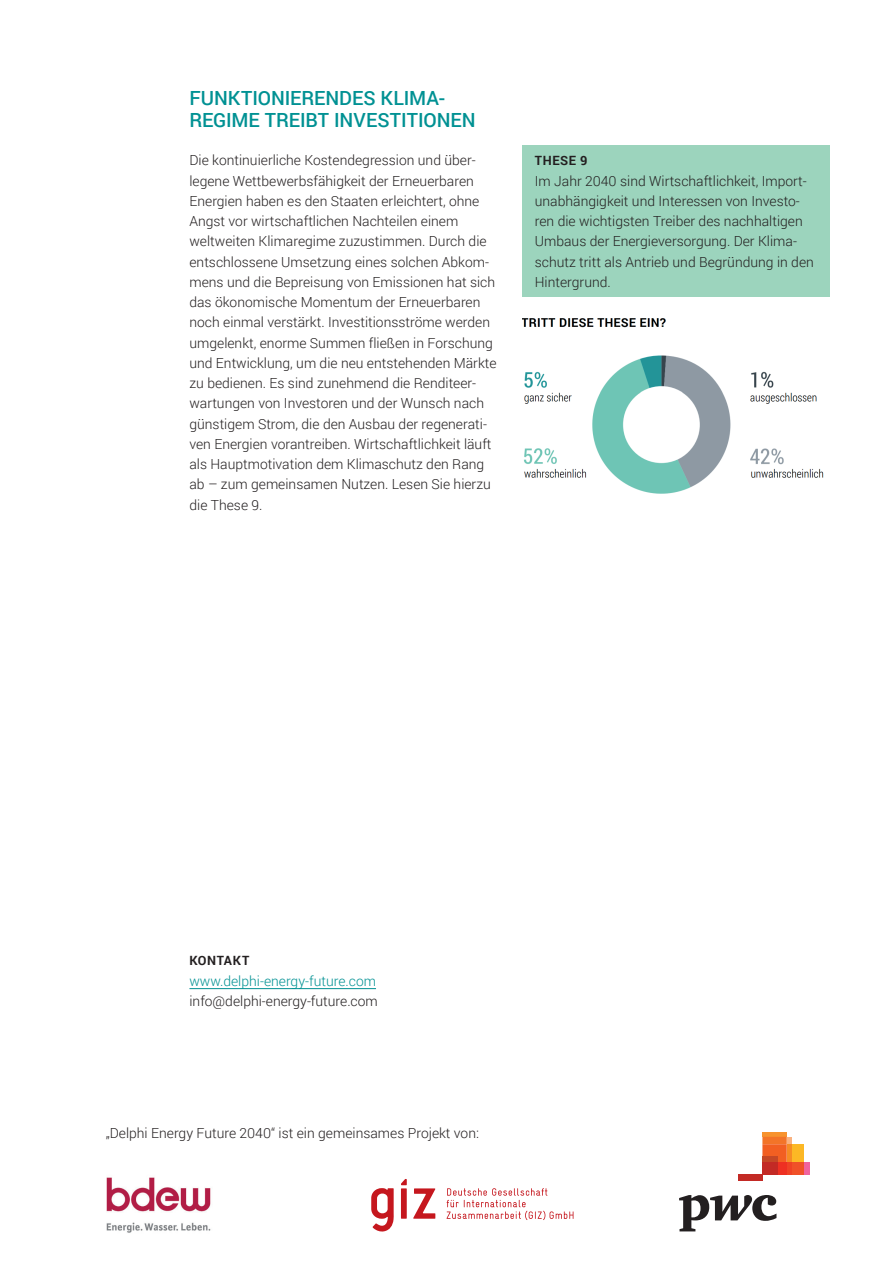
<style>
.page{position:relative;width:893px;height:1263px;background:#fff}
.page>*{position:absolute;margin:0;border:0;box-sizing:border-box;transform-origin:0 0}
.t1{font:500 19.5px/22.5px "Roboto";letter-spacing:-.005em;color:#009193}
.t2{font:300 13.8px/20.2px "Roboto";color:#231f20}
.t3{font:300 13.8px "Roboto";color:#009193}
.t4{font:700 12.75px "Roboto";letter-spacing:.05em;color:#231f20}
</style>
<div class="page">
<hr style="left:189px;top:988px;width:187px;height:1px;background:#009193">
<svg style="left:679px;top:1195px;width:97px;height:36px"></svg>
<div style="left:804px;top:1162px;width:6px;height:13px;background:#f0639e"></div>
<div style="left:762px;top:1132px;width:25px;height:5px;background:#f7932e"></div>
<div style="left:791px;top:1144px;width:13px;height:18px;background:#fcb825"></div>
<div style="left:791px;top:1162px;width:13px;height:13px;background:#f05128"></div>
<hr style="left:787px;top:1162px;width:4px;height:13px;background:#ef4225">
<svg style="left:762px;top:1137px;width:29px;height:25px"></svg>
<div style="left:778px;top:1162px;width:9px;height:13px;background:#ee3022"></div>
<div style="left:762px;top:1156px;width:16px;height:6px;background:#c54826"></div>
<div style="left:762px;top:1162px;width:16px;height:13px;background:#c32a25"></div>
<div style="left:738px;top:1175px;width:24px;height:6px;background:#c32a25"></div>
<svg style="left:371px;top:1188px;width:23px;height:43px"></svg>
<svg style="left:413px;top:1188px;width:22px;height:31px"></svg>
<svg style="left:401px;top:1179px;width:6px;height:40px"></svg>
<svg style="left:447px;top:1188px;width:126px;height:32px"></svg>
<img style="left:106px;top:1177px;width:105px;height:56px">
<div style="left:522px;top:145px;width:307px;height:152px;background:#9cd4bd"></div>
<img style="left:522px;top:318px;width:302px;height:176px">
<h1 class="t1" style="left:189px;top:86px;width:288px">FUNKTIONIERENDES KLIMA-<br>REGIME TREIBT INVESTITIONEN</h1>
<p class="t2" style="left:189px;top:150px;width:309px">Die kontinuierliche Kostendegression und über&shy;legene Wettbewerbsfähigkeit der Erneuerbaren Energien haben es den Staaten erleichtert, ohne Angst vor wirtschaftlichen Nachteilen einem weltweiten Klimaregime zuzustimmen. Durch die entschlossene Umsetzung eines solchen Abkom&shy;mens und die Bepreisung von Emissionen hat sich das ökonomische Momentum der Erneuerbaren noch einmal verstärkt. Investitionsströme werden umgelenkt, enorme Summen fließen in Forschung und Entwicklung, um die neu entstehenden Märkte zu bedienen. Es sind zunehmend die Renditeer&shy;wartungen von Investoren und der Wunsch nach günstigem Strom, die den Ausbau der regenerati&shy;ven Energien vorantreiben. Wirtschaftlichkeit läuft als Hauptmotivation dem Klimaschutz den Rang ab – zum gemeinsamen Nutzen. Lesen Sie hierzu die These 9.</p>
<p class="t4" style="left:535px;top:152px;width:54px">THESE 9</p>
<p class="t2" style="left:535px;top:170px;width:281px">Im Jahr 2040 sind Wirtschaftlichkeit, Import&shy;unabhängigkeit und Interessen von Investo&shy;ren die wichtigsten Treiber des nachhaltigen Umbaus der Energieversorgung. Der Klima&shy;schutz tritt als Antrieb und Begründung in den Hintergrund.</p>
<p class="t4" style="left:189px;top:952px;width:61px">KONTAKT</p>
<p class="t3" style="left:189px;top:971px;width:188px">www.delphi-energy-future.com</p>
<p class="t2" style="left:189px;top:990px;width:190px">info@delphi-energy-future.com</p>
<p class="t2" style="left:106px;top:1122px;width:375px">„Delphi Energy Future 2040“ ist ein gemeinsames Projekt von:</p>
</div>
